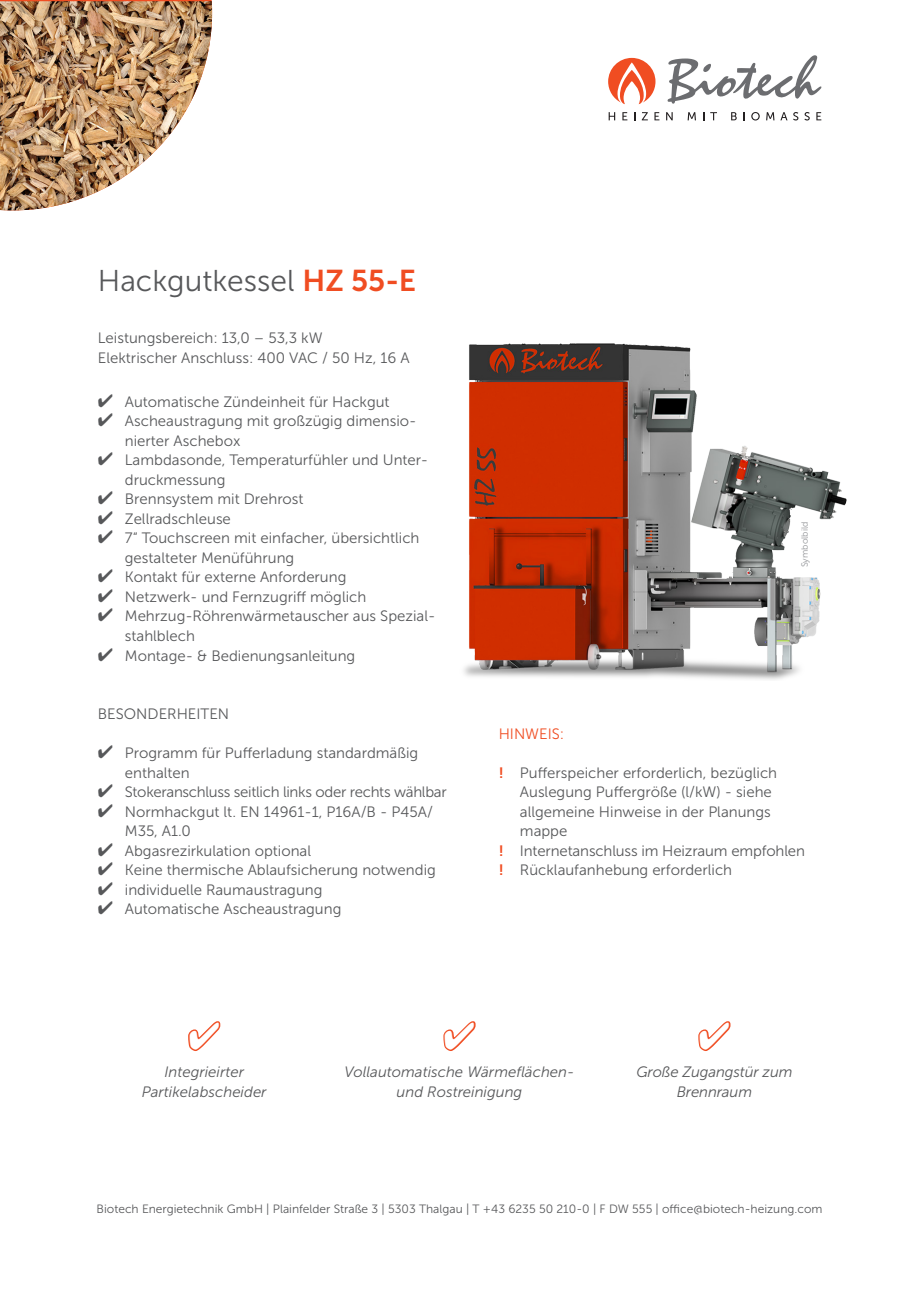
<style>
.page{position:relative;width:919px;height:1289px;background:#fff}
.page>*{position:absolute;margin:0;border:0;box-sizing:border-box;transform-origin:0 0}
.t1{font:30px "Museo Sans 300";color:#57585a}
.t2{font:15px/19.5px "Museo Sans 300";color:#57585a}
.t3{font:italic 15px/19.5px "Museo Sans 300";color:#57585a;text-align:center}
.t4{font:15px "Museo Sans 300";letter-spacing:-.02em;color:#57585a}
.t5{font:15px "Museo Sans 300";color:#f04d22}
.t6{font:12px "Museo Sans 300";color:#57585a}
.t7{font:9px "Museo Sans 300";color:#939598}
.s1{font-family:"Museo Sans 700";color:#f04d22}
</style>
<div class="page">
<img style="left:464px;top:343px;width:382px;height:337px">
<svg style="left:608px;top:58px;width:47px;height:46px"></svg>
<svg style="left:667px;top:55px;width:154px;height:49px"></svg>
<svg style="left:608px;top:112px;width:7px;height:8px"></svg>
<svg style="left:622px;top:112px;width:5px;height:8px"></svg>
<svg style="left:641px;top:112px;width:6px;height:8px"></svg>
<svg style="left:654px;top:112px;width:5px;height:8px"></svg>
<svg style="left:666px;top:112px;width:6px;height:8px"></svg>
<svg style="left:687px;top:112px;width:9px;height:8px"></svg>
<svg style="left:710px;top:112px;width:7px;height:8px"></svg>
<svg style="left:731px;top:112px;width:5px;height:8px"></svg>
<svg style="left:751px;top:112px;width:8px;height:8px"></svg>
<svg style="left:766px;top:112px;width:8px;height:8px"></svg>
<svg style="left:780px;top:112px;width:7px;height:8px"></svg>
<svg style="left:793px;top:112px;width:5px;height:8px"></svg>
<svg style="left:804px;top:112px;width:5px;height:8px"></svg>
<svg style="left:816px;top:112px;width:5px;height:8px"></svg>
<img style="left:0;top:1px;width:212px;height:209px">
<h1 class="t1" style="left:98px;top:264px;width:319px">Hackgutkessel <span class="s1">HZ 55-E</span></h1>
<p class="t2" style="left:98px;top:328px;width:313px">Leistungsbereich: 13,0 – 53,3 kW<br>Elektrischer Anschluss: 400 VAC / 50 Hz, 16 A</p>
<p class="t2" style="left:98px;top:392px;width:293px">✔ Automatische Zündeinheit für Hackgut</p>
<p class="t2" style="left:125px;top:411px;width:293px;text-indent:-27px">✔ Ascheaustragung mit großzügig dimensio&shy;nierter Aschebox</p>
<p class="t2" style="left:125px;top:450px;width:305px;text-indent:-27px">✔ Lambdasonde, Temperaturfühler und Unter&shy;druckmessung</p>
<p class="t2" style="left:98px;top:489px;width:207px">✔ Brennsystem mit Drehrost</p>
<p class="t2" style="left:98px;top:509px;width:135px">✔ Zellradschleuse</p>
<p class="t2" style="left:125px;top:528px;width:296px;text-indent:-27px">✔ 7“ Touchscreen mit einfacher, übersichtlich gestalteter Menüführung</p>
<p class="t2" style="left:98px;top:567px;width:250px">✔ Kontakt für externe Anforderung</p>
<p class="t2" style="left:98px;top:587px;width:270px">✔ Netzwerk- und Fernzugriff möglich</p>
<p class="t2" style="left:125px;top:606px;width:312px;text-indent:-27px">✔ Mehrzug-Röhrenwärmetauscher aus Spezial&shy;stahlblech</p>
<p class="t2" style="left:98px;top:645px;width:259px">✔ Montage- &amp; Bedienungsanleitung</p>
<p class="t2" style="left:98px;top:704px;width:133px">BESONDERHEITEN</p>
<p class="t2" style="left:125px;top:743px;width:295px;text-indent:-27px">✔ Programm für Pufferladung standardmäßig enthalten</p>
<p class="t4" style="left:98px;top:783px;width:350px">✔ Stokeranschluss seitlich links oder rechts wählbar</p>
<p class="t2" style="left:125px;top:801px;width:309px;text-indent:-27px">✔ Normhackgut lt. EN 14961-1, P16A/B - P45A/<br>M35, A1.0</p>
<p class="t2" style="left:98px;top:840px;width:215px">✔ Abgasrezirkulation optional</p>
<p class="t2" style="left:98px;top:860px;width:339px">✔ Keine thermische Ablaufsicherung notwendig</p>
<p class="t2" style="left:98px;top:879px;width:226px">✔ individuelle Raumaustragung</p>
<p class="t2" style="left:98px;top:899px;width:245px">✔ Automatische Ascheaustragung</p>
<p class="t7" style="left:799px;top:567px;width:47px;rotate:-90deg">Symbolbild</p>
<p class="t5" style="left:498px;top:725px;width:67px">HINWEIS:</p>
<p class="t2" style="left:498px;top:762px;width:280px"><span class="s1">!</span> Pufferspeicher erforderlich, bezüglich</p>
<p class="t2" style="left:520px;top:782px;width:253px">Auslegung Puffergröße (l/kW) - siehe</p>
<p class="t2" style="left:520px;top:801px;width:252px">allgemeine Hinweise in der Planungs</p>
<p class="t2" style="left:520px;top:821px;width:49px">mappe</p>
<p class="t2" style="left:498px;top:840px;width:308px"><span class="s1">!</span> Internetanschluss im Heizraum empfohlen</p>
<p class="t2" style="left:498px;top:860px;width:235px"><span class="s1">!</span> Rücklaufanhebung erforderlich</p>
<p class="t3" style="left:142px;top:1062px;width:126px">Integrieirter<br>Partikelabscheider</p>
<p class="t3" style="left:344px;top:1062px;width:231px">Vollautomatische Wärmeflächen&shy;und Rostreinigung</p>
<p class="t3" style="left:636px;top:1062px;width:157px">Große Zugangstür zum<br>Brennraum</p>
<p class="t6" style="left:97px;top:1202px;width:727px">Biotech Energietechnik GmbH | Plainfelder Straße 3 | 5303 Thalgau | T +43 6235 50 210-0 | F DW 555 | office@biotech-heizung.com</p>
</div>
